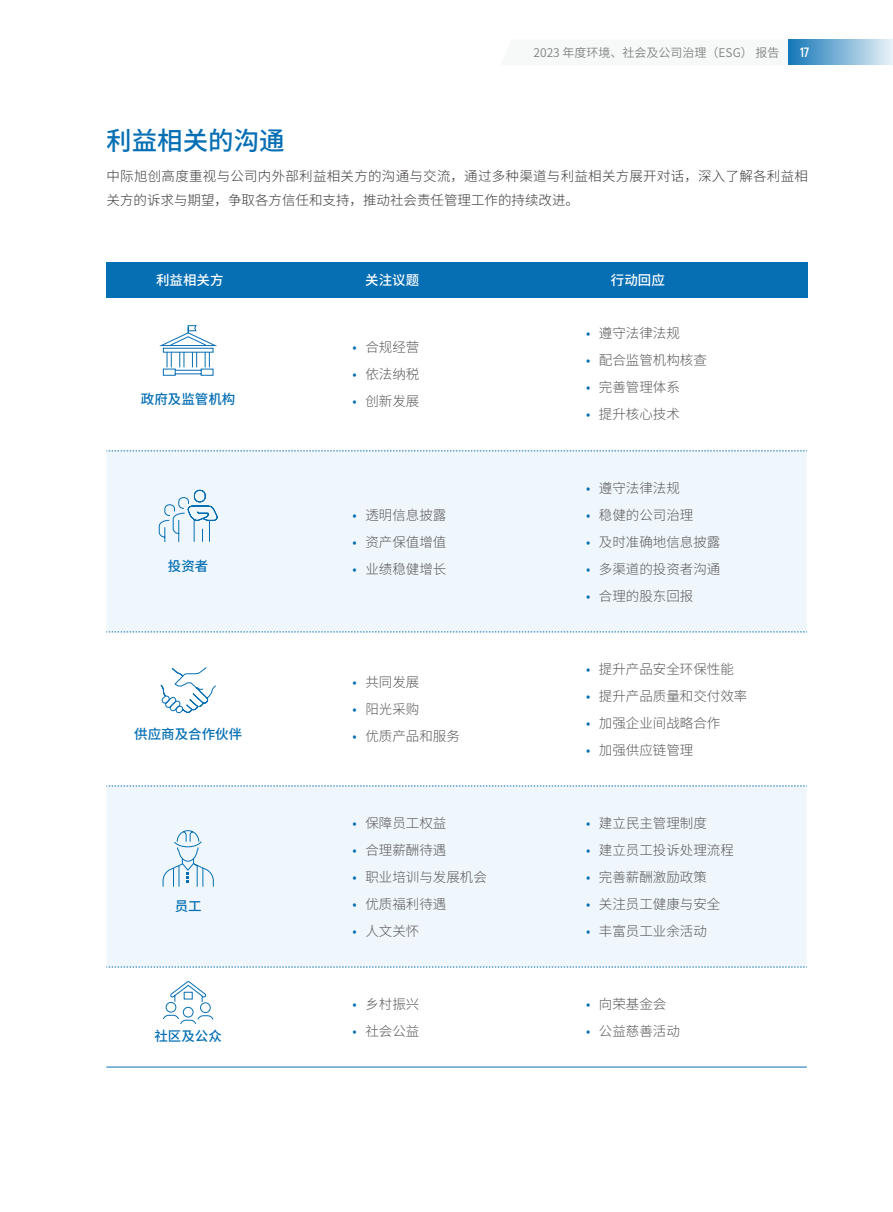
<style>
.page{position:relative;width:893px;height:1212px;background:#fff}
.page>*{position:absolute;margin:0;border:0;box-sizing:border-box;transform-origin:0 0}
.t1{font:500 25.5px "Source Han Sans CN";color:#066fb4}
.t2{font:300 13.5px "Source Han Sans CN";color:#595757}
.t3{font:300 13.5px/24px "Source Han Sans CN";letter-spacing:.02em;color:#3e3a39}
.t4{font:500 13.5px "Source Han Sans CN";color:#066fb4}
.t5{font:500 13.5px "Source Han Sans CN";color:#fff}
.t6{font:700 13.5px "Akrobat";color:#fff}
.t7{font:12px "Source Han Sans CN";color:#838383}
.s1{color:#066fb4}
</style>
<div class="page">
<div style="left:788px;top:40px;width:105px;height:25px;background:linear-gradient(to right,#1477b8,#e9f2f8)"></div>
<svg style="left:106px;top:452px;width:701px;height:515px;fill:#eff7fd"></svg>
<svg style="left:106px;top:451px;width:701px;height:1px"></svg>
<svg style="left:106px;top:632px;width:701px;height:1px"></svg>
<svg style="left:106px;top:786px;width:701px;height:1px"></svg>
<hr style="left:106px;top:1067px;width:234px;height:1px;background:#066fb4">
<hr style="left:340px;top:1067px;width:233px;height:1px;background:#066fb4">
<svg style="left:106px;top:967px;width:701px;height:1px"></svg>
<hr style="left:573px;top:1067px;width:234px;height:1px;background:#066fb4">
<div style="left:106px;top:262px;width:702px;height:36px;background:#066fb4"></div>
<svg style="left:159px;top:325px;width:58px;height:51px"></svg>
<svg style="left:158px;top:489px;width:60px;height:54px"></svg>
<svg style="left:160px;top:666px;width:57px;height:48px"></svg>
<svg style="left:162px;top:830px;width:52px;height:57px"></svg>
<svg style="left:163px;top:981px;width:51px;height:43px"></svg>
<h1 class="t1" style="left:106px;top:126px;width:180px">利益相关的沟通</h1>
<p class="t7" style="left:533px;top:46px;width:248px">2023 年度环境、社会及公司治理（ESG） 报告</p>
<p class="t6" style="left:800px;top:44px;width:11px">17</p>
<p class="t3" style="left:107px;top:164px;width:703px">中际旭创高度重视与公司内外部利益相关方的沟通与交流，通过多种渠道与利益相关方展开对话，深入了解各利益相关方的诉求与期望，争取各方信任和支持，推动社会责任管理工作的持续改进。</p>
<p class="t5" style="left:156px;top:272px;width:69px">利益相关方</p>
<p class="t5" style="left:365px;top:272px;width:56px">关注议题</p>
<p class="t5" style="left:611px;top:272px;width:55px">行动回应</p>
<p class="t4" style="left:141px;top:392px;width:96px">政府及监管机构</p>
<p class="t4" style="left:168px;top:558px;width:42px">投资者</p>
<p class="t4" style="left:134px;top:726px;width:109px">供应商及合作伙伴</p>
<p class="t4" style="left:175px;top:898px;width:28px">员工</p>
<p class="t4" style="left:154px;top:1029px;width:69px">社区及公众</p>
<p class="t2" style="left:353px;top:339px;width:68px"><span class="s1">•</span> 合规经营</p>
<p class="t2" style="left:353px;top:366px;width:68px"><span class="s1">•</span> 依法纳税</p>
<p class="t2" style="left:353px;top:393px;width:68px"><span class="s1">•</span> 创新发展</p>
<p class="t2" style="left:353px;top:507px;width:95px"><span class="s1">•</span> 透明信息披露</p>
<p class="t2" style="left:353px;top:534px;width:95px"><span class="s1">•</span> 资产保值增值</p>
<p class="t2" style="left:353px;top:561px;width:95px"><span class="s1">•</span> 业绩稳健增长</p>
<p class="t2" style="left:353px;top:674px;width:68px"><span class="s1">•</span> 共同发展</p>
<p class="t2" style="left:353px;top:701px;width:68px"><span class="s1">•</span> 阳光采购</p>
<p class="t2" style="left:353px;top:728px;width:109px"><span class="s1">•</span> 优质产品和服务</p>
<p class="t2" style="left:353px;top:815px;width:95px"><span class="s1">•</span> 保障员工权益</p>
<p class="t2" style="left:353px;top:842px;width:95px"><span class="s1">•</span> 合理薪酬待遇</p>
<p class="t2" style="left:353px;top:869px;width:136px"><span class="s1">•</span> 职业培训与发展机会</p>
<p class="t2" style="left:353px;top:896px;width:95px"><span class="s1">•</span> 优质福利待遇</p>
<p class="t2" style="left:353px;top:923px;width:68px"><span class="s1">•</span> 人文关怀</p>
<p class="t2" style="left:353px;top:996px;width:68px"><span class="s1">•</span> 乡村振兴</p>
<p class="t2" style="left:353px;top:1023px;width:68px"><span class="s1">•</span> 社会公益</p>
<p class="t2" style="left:586px;top:326px;width:95px"><span class="s1">•</span> 遵守法律法规</p>
<p class="t2" style="left:586px;top:353px;width:122px"><span class="s1">•</span> 配合监管机构核查</p>
<p class="t2" style="left:586px;top:380px;width:95px"><span class="s1">•</span> 完善管理体系</p>
<p class="t2" style="left:586px;top:407px;width:95px"><span class="s1">•</span> 提升核心技术</p>
<p class="t2" style="left:586px;top:480px;width:95px"><span class="s1">•</span> 遵守法律法规</p>
<p class="t2" style="left:586px;top:507px;width:109px"><span class="s1">•</span> 稳健的公司治理</p>
<p class="t2" style="left:586px;top:534px;width:136px"><span class="s1">•</span> 及时准确地信息披露</p>
<p class="t2" style="left:586px;top:561px;width:136px"><span class="s1">•</span> 多渠道的投资者沟通</p>
<p class="t2" style="left:586px;top:588px;width:109px"><span class="s1">•</span> 合理的股东回报</p>
<p class="t2" style="left:586px;top:661px;width:149px"><span class="s1">•</span> 提升产品安全环保性能</p>
<p class="t2" style="left:586px;top:688px;width:163px"><span class="s1">•</span> 提升产品质量和交付效率</p>
<p class="t2" style="left:586px;top:715px;width:136px"><span class="s1">•</span> 加强企业间战略合作</p>
<p class="t2" style="left:586px;top:742px;width:109px"><span class="s1">•</span> 加强供应链管理</p>
<p class="t2" style="left:586px;top:815px;width:122px"><span class="s1">•</span> 建立民主管理制度</p>
<p class="t2" style="left:586px;top:842px;width:149px"><span class="s1">•</span> 建立员工投诉处理流程</p>
<p class="t2" style="left:586px;top:869px;width:122px"><span class="s1">•</span> 完善薪酬激励政策</p>
<p class="t2" style="left:586px;top:896px;width:136px"><span class="s1">•</span> 关注员工健康与安全</p>
<p class="t2" style="left:586px;top:923px;width:122px"><span class="s1">•</span> 丰富员工业余活动</p>
<p class="t2" style="left:586px;top:996px;width:82px"><span class="s1">•</span> 向荣基金会</p>
<p class="t2" style="left:586px;top:1023px;width:95px"><span class="s1">•</span> 公益慈善活动</p>
</div>
